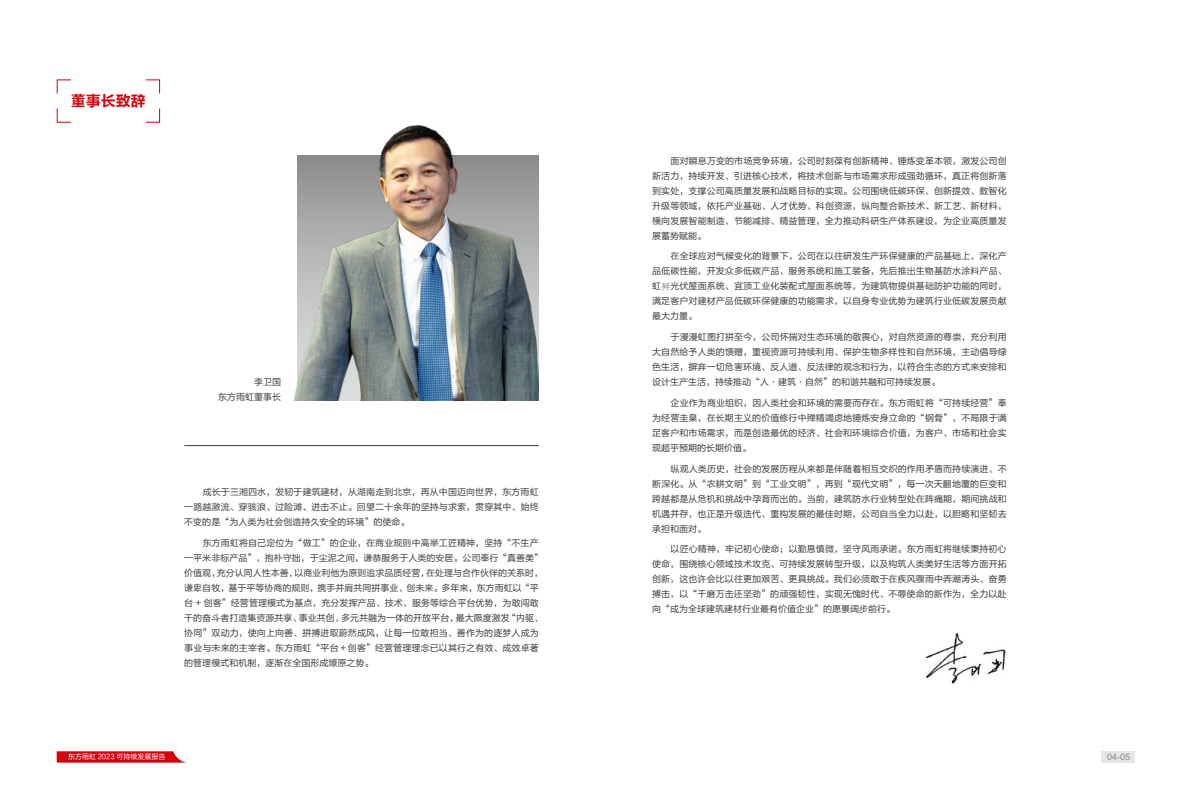
<style>
.page{position:relative;width:1191px;height:808px;background:#fff}
.page>*{position:absolute;margin:0;border:0;box-sizing:border-box;transform-origin:0 0}
.t1{font:15px "FZLTCHJW GB1 0";color:#d7000f}
.t2{font:9px/15px "FZLTHJW GB1 0";letter-spacing:.01em;color:#3e3a39;text-align:justify}
.t3{font:9px "Arial";color:#898989}
.t4{font:7px "FZLTHJW GB1 0";color:#fff}
.s1{font-family:"Adobe Song Std";font-weight:300}
</style>
<div class="page">
<div style="left:1101px;top:751px;width:33px;height:12px;background:#e6e6e6"></div>
<svg style="left:57px;top:751px;width:130px;height:12px;background:#db1f2c"></svg>
<img style="left:926px;top:633px;width:80px;height:50px">
<svg style="left:56px;top:79px;width:15px;height:15px"></svg>
<svg style="left:145px;top:108px;width:16px;height:15px"></svg>
<svg style="left:56px;top:108px;width:15px;height:15px"></svg>
<svg style="left:145px;top:79px;width:16px;height:15px"></svg>
<hr style="left:184px;top:445px;width:355px;height:1px;background:#3e3a39">
<img style="left:293px;top:126px;width:246px;height:275px">
<h1 class="t1" style="left:71px;top:93px;width:77px">董事长致辞</h1>
<p class="t2" style="left:218px;top:374px;width:64px;text-align:right">李卫国<br>东方雨虹董事长</p>
<p class="t2" style="left:184px;top:485px;width:356px;text-indent:18px">成长于三湘四水，发轫于建筑建材，从湖南走到北京，再从中国迈向世界，东方雨虹一路越激流、穿骇浪、过险滩、进击不止。回望二十余年的坚持与求索，贯穿其中、始终不变的是“为人类为社会创造持久安全的环境”的使命。</p>
<p class="t2" style="left:184px;top:536px;width:360px;text-align:left;text-indent:18px">东方雨虹将自己定位为“做工”的企业，在商业规则中高举工匠精神，坚持“不生产一平米非标产品”，抱朴守拙，于尘泥之间，谦恭服务于人类的安居。公司奉行“真善美”价值观，充分认同人性本善，以商业利他为原则追求品质经营，在处理与合作伙伴的关系时，谦卑自牧，基于平等协商的规则，携手并肩共同拼事业、创未来。多年来，东方雨虹以“平台 + 创客”经营管理模式为基点，充分发挥产品、技术、服务等综合平台优势，为敢闯敢干的奋斗者打造集资源共享、事业共创、多元共融为一体的开放平台，最大限度激发“内驱、协同”双动力，使向上向善、拼搏进取蔚然成风，让每一位敢担当、善作为的逐梦人成为事业与未来的主宰者。东方雨虹“平台＋创客”经营管理理念已以其行之有效、成效卓著的管理模式和机制，逐渐在全国形成燎原之势。</p>
<p class="t2" style="left:652px;top:153px;width:356px;text-indent:18px">面对瞬息万变的市场竞争环境，公司时刻葆有创新精神、锤炼变革本领，激发公司创新活力，持续开发、引进核心技术，将技术创新与市场需求形成强劲循环，真正将创新落到实处，支撑公司高质量发展和战略目标的实现。公司围绕低碳环保、创新提效、数智化升级等领域，依托产业基础、人才优势、科创资源，纵向整合新技术、新工艺、新材料，横向发展智能制造、节能减排、精益管理，全力推动科研生产体系建设，为企业高质量发展蓄势赋能。</p>
<p class="t2" style="left:652px;top:249px;width:356px;text-indent:18px">在全球应对气候变化的背景下，公司在以往研发生产环保健康的产品基础上，深化产品低碳性能，开发众多低碳产品、服务系统和施工装备，先后推出生物基防水涂料产品、虹<span class="s1">昇</span>光伏屋面系统、宜顶工业化装配式屋面系统等，为建筑物提供基础防护功能的同时，满足客户对建材产品低碳环保健康的功能需求，以自身专业优势为建筑行业低碳发展贡献最大力量。</p>
<p class="t2" style="left:652px;top:330px;width:356px;text-indent:18px">于漫漫虹图打拼至今，公司怀揣对生态环境的敬畏心，对自然资源的尊崇，充分利用大自然给予人类的馈赠，重视资源可持续利用、保护生物多样性和自然环境，主动倡导绿色生活，摒弃一切危害环境、反人道、反法律的观念和行为，以符合生态的方式来安排和设计生产生活，持续推动“人·建筑·自然”的和谐共融和可持续发展。</p>
<p class="t2" style="left:652px;top:395px;width:356px;text-indent:18px">企业作为商业组织，因人类社会和环境的需要而存在。东方雨虹将“可持续经营”奉为经营圭臬，在长期主义的价值修行中殚精竭虑地锤炼安身立命的“钢骨”，不局限于满足客户和市场需求，而是创造最优的经济、社会和环境综合价值，为客户、市场和社会实现超乎预期的长期价值。</p>
<p class="t2" style="left:652px;top:461px;width:356px;text-indent:18px">纵观人类历史，社会的发展历程从来都是伴随着相互交织的作用矛盾而持续演进、不断深化。从“农耕文明”到“工业文明”，再到“现代文明”，每一次天翻地覆的巨变和跨越都是从危机和挑战中孕育而出的。当前，建筑防水行业转型处在阵痛期，期间挑战和机遇并存，也正是升级迭代、重构发展的最佳时期，公司自当全力以赴，以胆略和坚韧去承担和面对。</p>
<p class="t2" style="left:652px;top:542px;width:356px;text-indent:18px">以匠心精神，牢记初心使命；以勤恳慎微，坚守风雨承诺。东方雨虹将继续秉持初心使命，围绕核心领域技术攻克、可持续发展转型升级，以及构筑人类美好生活等方面开拓创新，这也许会比以往更加艰苦、更具挑战。我们必须敢于在疾风骤雨中弄潮涛头、奋勇搏击，以“千磨万击还坚劲”的顽强韧性，实现无愧时代、不辱使命的新作为，全力以赴向“成为全球建筑建材行业最有价值企业”的愿景阔步前行。</p>
<p class="t4" style="left:68px;top:753px;width:99px">东方雨虹 2023 可持续发展报告</p>
<p class="t3" style="left:1107px;top:751px;width:25px">04-05</p>
</div>
